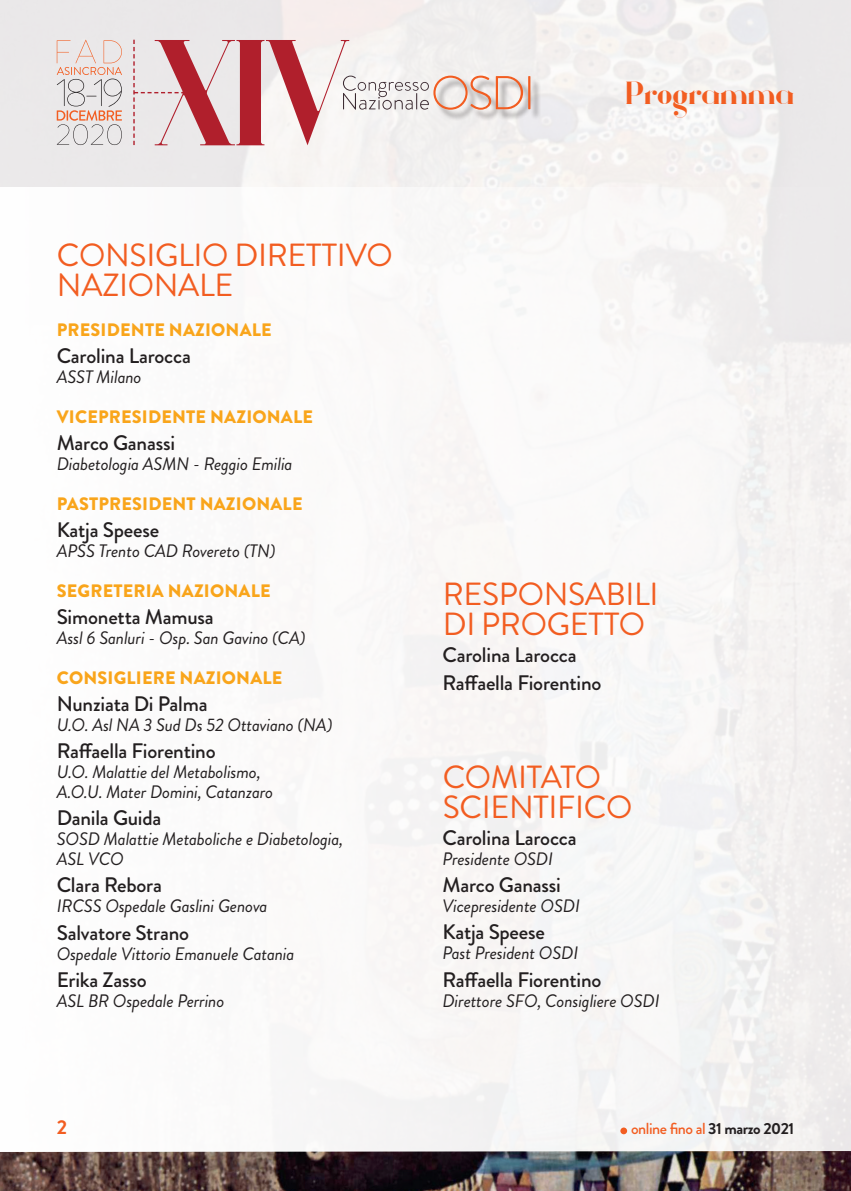
<style>
.page{position:relative;width:851px;height:1191px;background:#fff}
.page>*{position:absolute;margin:0;border:0;box-sizing:border-box;transform-origin:0 0}
.t1{font:32px/30px "Brandon Grotesque";letter-spacing:-.01em;color:#f25d21}
.t2{font:32px "Argo";color:#f25d21}
.t3{font:500 21px/27px "Brandon Grotesque";letter-spacing:-.01em;color:#231f20}
.t4{font:700 20px "Brandon Grotesque";color:#f25d21}
.t5{font:italic 18px/20px "Brandon Grotesque";letter-spacing:-.01em;color:#231f20}
.t6{font:900 18px "Brandon Grotesque";letter-spacing:.01em;color:#f9a51b}
.t7{font:500 16px "Brandon Grotesque";letter-spacing:-.03em;color:#f25d21}
.s1{font-weight:700;color:#231f20}
</style>
<div class="page">
<img style="left:0;top:1151px;width:850px;height:40px">
<div style="left:0;top:187px;width:850px;height:964px;background:#faf9f8"></div>
<div style="left:435px;top:77px;width:106px;height:44px;background:#231f20;opacity:.5"></div>
<svg style="left:133px;top:40px;width:397px;height:105px"></svg>
<svg style="left:57px;top:40px;width:65px;height:105px;background:#e2d4d1"></svg>
<div style="left:620px;top:1127px;width:7px;height:7px;background:#f25d21;border-radius:50%"></div>
<h1 class="t1" style="left:57px;top:241px;width:337px">CONSIGLIO DIRETTIVO<br>NAZIONALE</h1>
<p class="t6" style="left:57px;top:317px;width:216px">PRESIDENTE NAZIONALE</p>
<p class="t3" style="left:57px;top:343px;width:136px">Carolina Larocca</p>
<p class="t5" style="left:57px;top:367px;width:86px">ASST Milano</p>
<p class="t6" style="left:57px;top:404px;width:257px">VICEPRESIDENTE NAZIONALE</p>
<p class="t3" style="left:57px;top:430px;width:120px">Marco Ganassi</p>
<p class="t5" style="left:57px;top:454px;width:237px">Diabetologia ASMN - Reggio Emilia</p>
<p class="t6" style="left:57px;top:491px;width:247px">PASTPRESIDENT NAZIONALE</p>
<p class="t3" style="left:57px;top:517px;width:104px">Katja Speese</p>
<p class="t5" style="left:57px;top:541px;width:220px">APSS Trento CAD Rovereto (TN)</p>
<p class="t6" style="left:57px;top:578px;width:215px">SEGRETERIA NAZIONALE</p>
<p class="t3" style="left:57px;top:604px;width:158px">Simonetta Mamusa</p>
<p class="t5" style="left:57px;top:628px;width:250px">Assl 6 Sanluri - Osp. San Gavino (CA)</p>
<p class="t6" style="left:57px;top:665px;width:227px">CONSIGLIERE NAZIONALE</p>
<p class="t3" style="left:57px;top:690px;width:152px">Nunziata Di Palma</p>
<p class="t5" style="left:57px;top:715px;width:277px">U.O. Asl NA 3 Sud Ds 52 Ottaviano (NA)</p>
<p class="t3" style="left:57px;top:738px;width:160px">Raffaella Fiorentino</p>
<p class="t5" style="left:57px;top:762px;width:218px">U.O. Malattie del Metabolismo,<br>A.O.U. Mater Domini, Catanzaro</p>
<p class="t3" style="left:57px;top:805px;width:106px">Danila Guida</p>
<p class="t5" style="left:57px;top:829px;width:288px">SOSD Malattie Metaboliche e Diabetologia,<br>ASL VCO</p>
<p class="t3" style="left:57px;top:872px;width:107px">Clara Rebora</p>
<p class="t5" style="left:57px;top:896px;width:212px">IRCSS Ospedale Gaslini Genova</p>
<p class="t3" style="left:57px;top:919px;width:134px">Salvatore Strano</p>
<p class="t5" style="left:57px;top:943px;width:239px">Ospedale Vittorio Emanuele Catania</p>
<p class="t3" style="left:57px;top:966px;width:91px">Erika Zasso</p>
<p class="t5" style="left:57px;top:990px;width:169px">ASL BR Ospedale Perrino</p>
<h1 class="t2" style="left:625px;top:75px;width:170px">Programma</h1>
<h1 class="t1" style="left:442px;top:580px;width:217px">RESPONSABILI<br>DI PROGETTO</h1>
<p class="t3" style="left:442px;top:642px;width:160px">Carolina Larocca<br>Raffaella Fiorentino</p>
<h1 class="t1" style="left:442px;top:762px;width:191px">COMITATO<br>SCIENTIFICO</h1>
<p class="t3" style="left:442px;top:825px;width:136px">Carolina Larocca</p>
<p class="t5" style="left:442px;top:849px;width:112px">Presidente OSDI</p>
<p class="t3" style="left:442px;top:872px;width:120px">Marco Ganassi</p>
<p class="t5" style="left:442px;top:896px;width:139px">Vicepresidente OSDI</p>
<p class="t3" style="left:442px;top:919px;width:104px">Katja Speese</p>
<p class="t5" style="left:442px;top:943px;width:137px">Past President OSDI</p>
<p class="t3" style="left:442px;top:966px;width:160px">Raffaella Fiorentino</p>
<p class="t5" style="left:442px;top:990px;width:219px">Direttore SFO, Consigliere OSDI</p>
<p class="t4" style="left:57px;top:1113px;width:12px">2</p>
<p class="t7" style="left:631px;top:1117px;width:164px">online fino al <span class="s1">31 marzo 2021</span></p>
</div>
